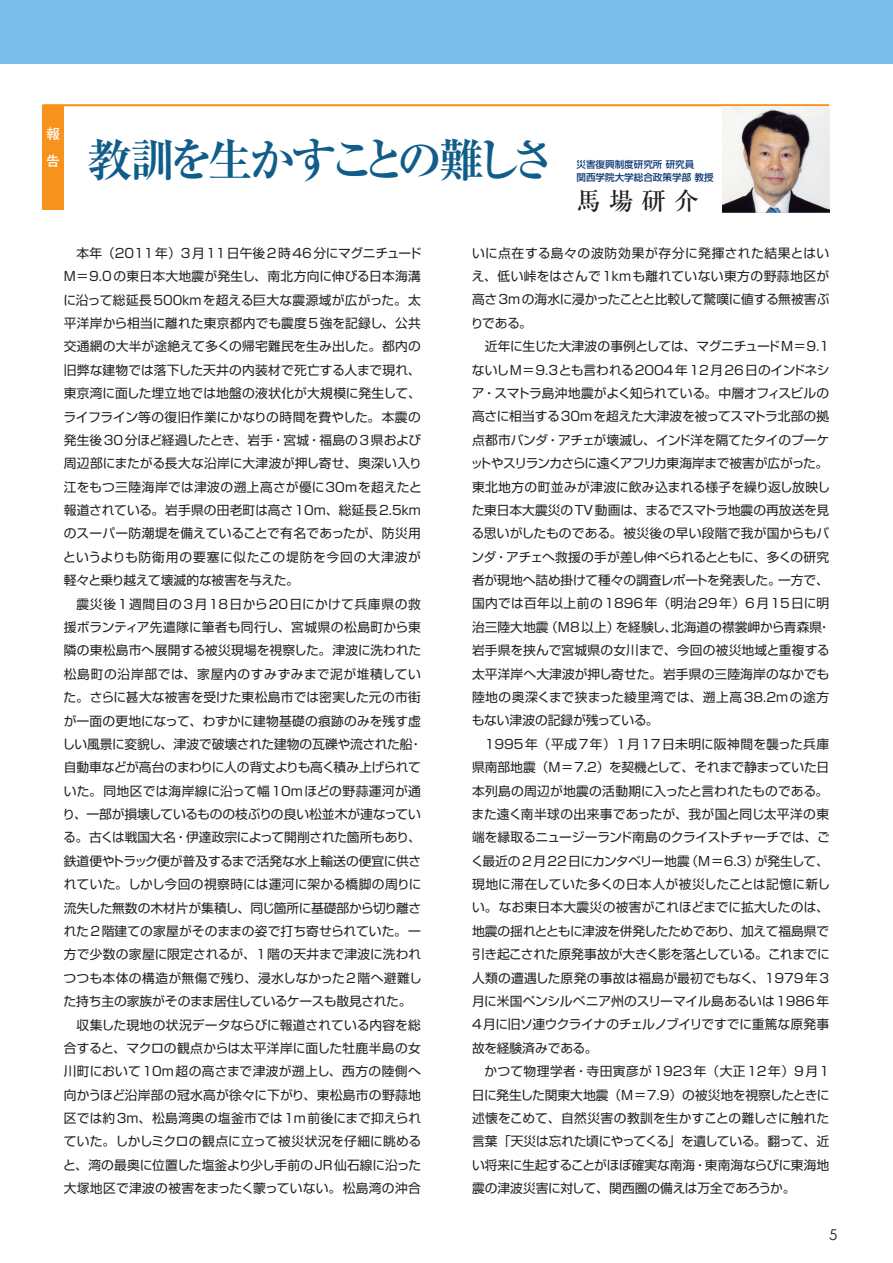
<style>
.page{position:relative;width:893px;height:1263px;background:#fff}
.page>*{position:absolute;margin:0;border:0;box-sizing:border-box;transform-origin:0 0}
.t1{font:700 45.75px "Ryumin Pro";letter-spacing:-.155em;color:#105d8a}
.t2{font:500 24.45px "Ryumin Pro";color:#231f20}
.t3{font:14.85px "Century Gothic";color:#231f20}
.t4{font:700 13.8px/27.6px "Futo Go B101 Pro";color:#fff}
.t5{font:12.75px/23.4px "Shin Go Pro";color:#231f20;text-align:justify}
.t6{font:12.75px "Shin Go Pro";letter-spacing:.025em;color:#231f20}
.t7{font:12.75px "Shin Go Pro";letter-spacing:-.02em;color:#231f20}
.t8{font:12.75px "Shin Go Pro";letter-spacing:.02em;color:#231f20}
.t9{font:12.75px "Shin Go Pro";letter-spacing:.05em;color:#231f20}
.t10{font:12.75px "Shin Go Pro";letter-spacing:.045em;color:#231f20}
.t11{font:500 9.6px/12.8px "Shin Go Pro";color:#0a3672}
</style>
<div class="page">
<div style="left:0;top:0;width:893px;height:64px;background:#7abfea"></div>
<div style="left:43px;top:105px;width:21px;height:104px;background:#f7931d"></div>
<hr style="left:43px;top:104px;width:786px;height:2px;background:#f7931d">
<img style="left:723px;top:106px;width:106px;height:107px">
<p class="t4" style="left:46px;top:118px;width:15px">報告</p>
<h1 class="t1" style="left:87px;top:124px;width:470px">教訓を生かすことの難しさ</h1>
<p class="t11" style="left:576px;top:157px;width:139px">災害復興制度研究所 研究員<br>関西学院大学総合政策学部 教授</p>
<h2 class="t2" style="left:576px;top:181px;width:124px">馬 場 研 介</h2>
<p class="t5" style="left:63px;top:240px;width:360px;text-indent:13px">本年（2011年）3月11日午後2時46分にマグニチュードM＝9.0の東日本大地震が発生し、南北方向に伸びる日本海溝に沿って総延長500kmを超える巨大な震源域が広がった。太平洋岸から相当に離れた東京都内でも震度5強を記録し、公共交通網の大半が途絶えて多くの帰宅難民を生み出した。都内の旧弊な建物では落下した天井の内装材で死亡する人まで現れ、東京湾に面した埋立地では地盤の液状化が大規模に発生して、ライフライン等の復旧作業にかなりの時間を費やした。本震の発生後30分ほど経過したとき、岩手・宮城・福島の3県および周辺部にまたがる長大な沿岸に大津波が押し寄せ、奥深い入り江をもつ三陸海岸では津波の遡上高さが優に30mを超えたと報道されている。岩手県の田老町は高さ10m、総延長2.5kmのスーパー防潮堤を備えていることで有名であったが、防災用というよりも防衛用の要塞に似たこの堤防を今回の大津波が軽々と乗り越えて壊滅的な被害を与えた。</p>
<p class="t9" style="left:77px;top:593px;width:346px">震災後1週間目の3月18日から20日にかけて兵庫県の救</p>
<p class="t5" style="left:64px;top:614px;width:359px">援ボランティア先遣隊に筆者も同行し、宮城県の松島町から東</p>
<p class="t5" style="left:64px;top:637px;width:359px">隣の東松島市へ展開する被災現場を視察した。津波に洗われた</p>
<p class="t10" style="left:64px;top:663px;width:359px">松島町の沿岸部では、家屋内のすみずみまで泥が堆積してい</p>
<p class="t5" style="left:64px;top:684px;width:359px">た。さらに甚大な被害を受けた東松島市では密実した元の市街</p>
<p class="t5" style="left:64px;top:707px;width:359px">が一面の更地になって、わずかに建物基礎の痕跡のみを残す虚</p>
<p class="t7" style="left:63px;top:734px;width:361px">しい風景に変貌し、津波で破壊された建物の瓦礫や流された船・</p>
<p class="t7" style="left:64px;top:757px;width:359px">自動車などが高台のまわりに人の背丈よりも高く積み上げられて</p>
<p class="t6" style="left:64px;top:780px;width:359px">いた。同地区では海岸線に沿って幅10mほどの野蒜運河が通</p>
<p class="t5" style="left:63px;top:801px;width:360px">り、一部が損壊しているものの枝ぶりの良い松並木が連なってい</p>
<p class="t5" style="left:63px;top:824px;width:359px">る。古くは戦国大名・伊達政宗によって開削された箇所もあり、</p>
<p class="t5" style="left:64px;top:848px;width:359px">鉄道便やトラック便が普及するまで活発な水上輸送の便宜に供さ</p>
<p class="t5" style="left:64px;top:871px;width:359px">れていた。しかし今回の視察時には運河に架かる橋脚の周りに</p>
<p class="t5" style="left:64px;top:894px;width:359px">流失した無数の木材片が集積し、同じ箇所に基礎部から切り離さ</p>
<p class="t5" style="left:64px;top:918px;width:359px">れた2階建ての家屋がそのままの姿で打ち寄せられていた。一</p>
<p class="t5" style="left:64px;top:941px;width:359px">方で少数の家屋に限定されるが、1階の天井まで津波に洗われ</p>
<p class="t6" style="left:64px;top:967px;width:360px">つつも本体の構造が無傷で残り、浸水しなかった2階へ避難し</p>
<p class="t7" style="left:64px;top:991px;width:349px">た持ち主の家族がそのまま居住しているケースも散見された。</p>
<p class="t5" style="left:77px;top:1011px;width:346px">収集した現地の状況データならびに報道されている内容を総</p>
<p class="t5" style="left:64px;top:1035px;width:359px">合すると、マクロの観点からは太平洋岸に面した牡鹿半島の女</p>
<p class="t6" style="left:64px;top:1061px;width:359px">川町において10m超の高さまで津波が遡上し、西方の陸側へ</p>
<p class="t6" style="left:64px;top:1084px;width:359px">向かうほど沿岸部の冠水高が徐々に下がり、東松島市の野蒜地</p>
<p class="t6" style="left:64px;top:1108px;width:359px">区では約3m、松島湾奥の塩釜市では1m前後にまで抑えられ</p>
<p class="t5" style="left:64px;top:1128px;width:359px">ていた。しかしミクロの観点に立って被災状況を仔細に眺める</p>
<p class="t5" style="left:63px;top:1152px;width:359px">と、湾の最奥に位置した塩釜より少し手前のJR仙石線に沿った</p>
<p class="t8" style="left:64px;top:1178px;width:359px">大塚地区で津波の被害をまったく蒙っていない。松島湾の沖合</p>
<p class="t5" style="left:471px;top:240px;width:360px">いに点在する島々の波防効果が存分に発揮された結果とはいえ、低い峠をはさんで1kmも離れていない東方の野蒜地区が高さ3mの海水に浸かったことと比較して驚嘆に値する無被害ぶりである。</p>
<p class="t5" style="left:470px;top:333px;width:362px;text-align:left;text-indent:14px">近年に生じた大津波の事例としては、マグニチュードM＝9.1ないしM＝9.3とも言われる2004年12月26日のインドネシア・スマトラ島沖地震がよく知られている。中層オフィスビルの高さに相当する30mを超えた大津波を被ってスマトラ北部の拠点都市バンダ・アチェが壊滅し、インド洋を隔てたタイのプーケットやスリランカさらに遠くアフリカ東海岸まで被害が広がった。東北地方の町並みが津波に飲み込まれる様子を繰り返し放映した東日本大震災のTV動画は、まるでスマトラ地震の再放送を見る思いがしたものである。被災後の早い段階で我が国からもバンダ・アチェへ救援の手が差し伸べられるとともに、多くの研究者が現地へ詰め掛けて種々の調査レポートを発表した。一方で、国内では百年以上前の1896年（明治29年）6月15日に明治三陸大地震（M8以上）を経験し、北海道の襟裳岬から青森県・岩手県を挟んで宮城県の女川まで、今回の被災地域と重複する太平洋岸へ大津波が押し寄せた。岩手県の三陸海岸のなかでも陸地の奥深くまで狭まった綾里湾では、遡上高38.2mの途方もない津波の記録が残っている。</p>
<p class="t5" style="left:471px;top:731px;width:361px;text-align:left;text-indent:14px">1995年（平成7年）1月17日未明に阪神間を襲った兵庫県南部地震（M＝7.2）を契機として、それまで静まっていた日本列島の周辺が地震の活動期に入ったと言われたものである。また遠く南半球の出来事であったが、我が国と同じ太平洋の東端を縁取るニュージーランド南島のクライストチャーチでは、ごく最近の2月22日にカンタベリー地震（M＝6.3）が発生して、現地に滞在していた多くの日本人が被災したことは記憶に新しい。なお東日本大震災の被害がこれほどまでに拡大したのは、地震の揺れとともに津波を併発したためであり、加えて福島県で引き起こされた原発事故が大きく影を落としている。これまでに人類の遭遇した原発の事故は福島が最初でもなく、1979年3月に米国ペンシルベニア州のスリーマイル島あるいは1986年<br>4月に旧ソ連ウクライナのチェルノブイリですでに重篤な原発事故を経験済みである。</p>
<p class="t5" style="left:472px;top:1058px;width:359px;text-indent:13px">かつて物理学者・寺田寅彦が1923年（大正12年）9月1日に発生した関東大地震（M＝7.9）の被災地を視察したときに述懐をこめて、自然災害の教訓を生かすことの難しさに触れた言葉「天災は忘れた頃にやってくる」を遺している。翻って、近い将来に生起することがほぼ確実な南海・東南海ならびに東海地震の津波災害に対して、関西圏の備えは万全であろうか。</p>
<p class="t3" style="left:829px;top:1225px;width:10px">5</p>
</div>
